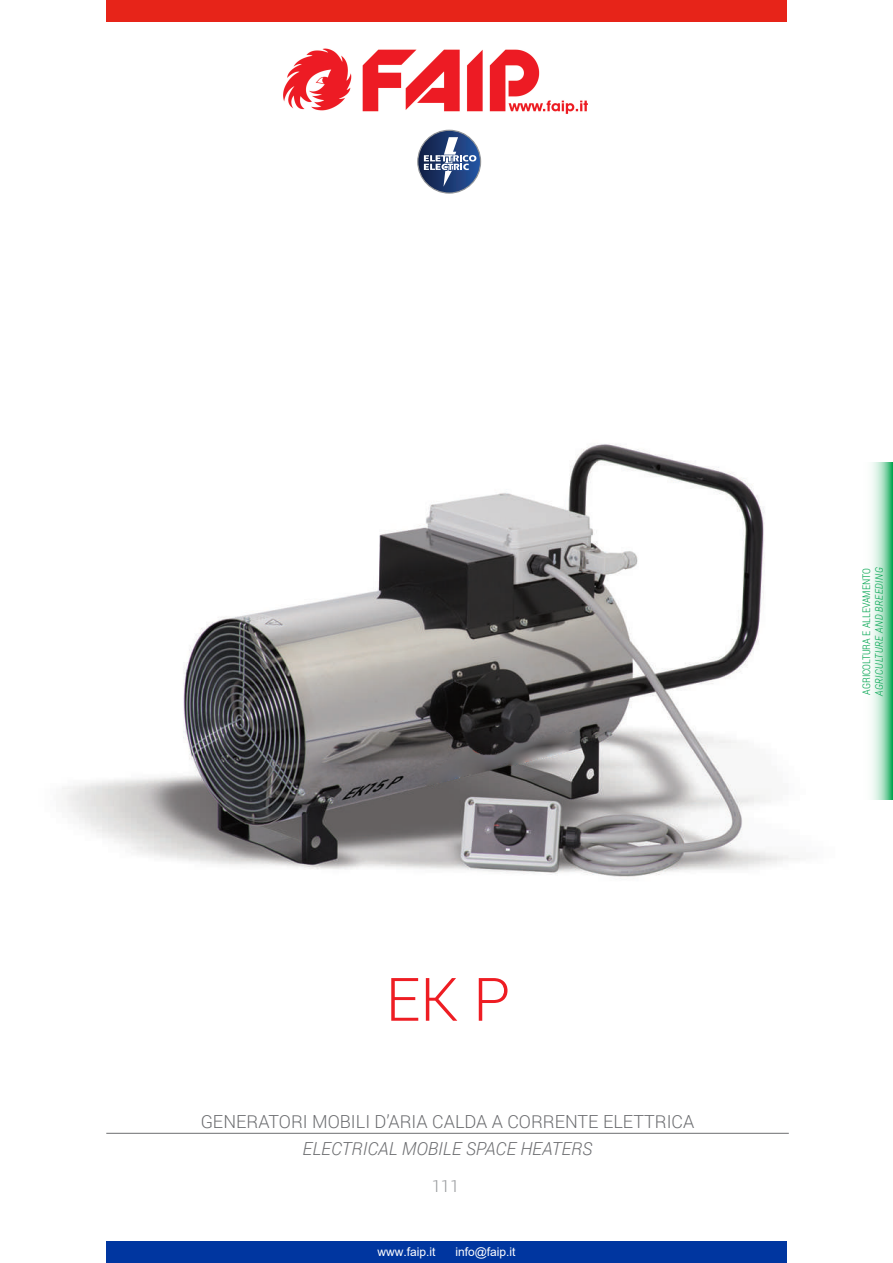
<style>
.page{position:relative;width:893px;height:1263px;background:#fff}
.page>*{position:absolute;margin:0;border:0;box-sizing:border-box;transform-origin:0 0}
.t1{font:300 18px "Roboto";color:#6c6d70}
.t2{font:italic 300 18px "Roboto";color:#6c6d70}
.t3{font:300 16.5px "Roboto";color:#939598}
.t4{font:12px "Arial";color:#fff}
.t5{font:300 10.5px "Roboto Condensed";color:#00a54f}
.t6{font:italic 300 10.5px "Roboto Condensed";letter-spacing:.035em;color:#00a54f}
</style>
<div class="page">
<div style="left:106px;top:0;width:681px;height:21px;background:#e72419"></div>
<div style="left:106px;top:1242px;width:681px;height:21px;background:#0036a0"></div>
<svg style="left:872px;top:463px;width:21px;height:337px;background:#9adbb9"></svg>
<svg style="left:391px;top:978px;width:116px;height:43px"></svg>
<hr style="left:106px;top:1133px;width:683px;height:1px;background:#6c6d70">
<img style="left:62px;top:444px;width:738px;height:433px">
<svg style="left:417px;top:130px;width:64px;height:64px"></svg>
<img style="left:283px;top:48px;width:305px;height:66px">
<p class="t1" style="left:201px;top:1109px;width:495px">GENERATORI MOBILI D’ARIA CALDA A CORRENTE ELETTRICA</p>
<p class="t2" style="left:303px;top:1136px;width:291px">ELECTRICAL MOBILE SPACE HEATERS</p>
<p class="t3" style="left:432px;top:1175px;width:29px">111</p>
<p class="t4" style="left:377px;top:1243px;width:60px">www.faip.it</p>
<p class="t4" style="left:455px;top:1243px;width:62px">info@faip.it</p>
<p class="t5" style="left:859px;top:695px;width:128px;rotate:-90deg">AGRICOLTURA E ALLEVAMENTO</p>
<p class="t6" style="left:872px;top:696px;width:131px;rotate:-90deg">AGRICULTURE AND BREEDING</p>
</div>
